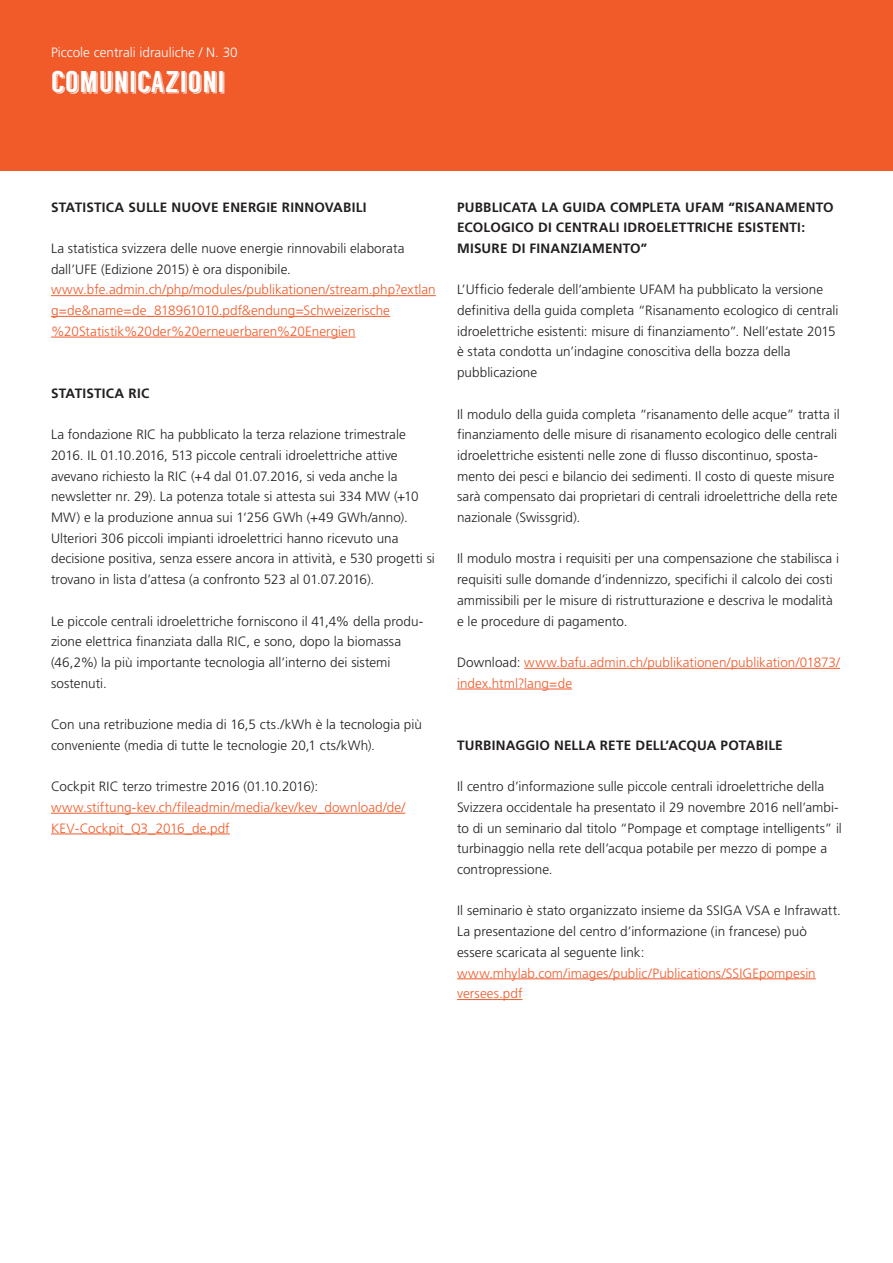
<style>
.page{position:relative;width:893px;height:1263px;background:#fff}
.page>*{position:absolute;margin:0;border:0;box-sizing:border-box;transform-origin:0 0}
.Merkblattzwischentit{font:30px "Langdon";color:#fff}
.Fliesstext{font:300 13.5px/20.7px "Frutiger LT Std";letter-spacing:.005em;color:#231f20}
.Fliesstext-2{font:300 13.5px/20.7px "Frutiger LT Std";letter-spacing:.005em;color:#f15b2a}
.Paragraphentitel{font:700 13.5px/20.7px "Frutiger LT Std";letter-spacing:.015em;color:#231f20}
.Zielpublikum{font:300 13.5px "Frutiger LT Std";color:#fff}
.s1{color:#231f20}
</style>
<div class="page">
<div style="left:0;top:0;width:893px;height:170px;background:#f15b2a"></div>
<hr style="left:51px;top:295px;width:385px;height:1px;background:#f15b2a">
<hr style="left:51px;top:316px;width:339px;height:1px;background:#f15b2a">
<hr style="left:51px;top:337px;width:305px;height:1px;background:#f15b2a">
<hr style="left:51px;top:813px;width:354px;height:1px;background:#f15b2a">
<hr style="left:51px;top:833px;width:179px;height:1px;background:#f15b2a">
<hr style="left:524px;top:668px;width:316px;height:1px;background:#f15b2a">
<hr style="left:457px;top:689px;width:115px;height:1px;background:#f15b2a">
<hr style="left:457px;top:978px;width:359px;height:1px;background:#f15b2a">
<hr style="left:457px;top:999px;width:65px;height:1px;background:#f15b2a">
<p class="Zielpublikum" style="left:51px;top:45px;width:188px">Piccole centrali idrauliche / N. 30</p>
<p class="Merkblattzwischentit" style="left:51px;top:66px;width:176px">COMUNICAZIONI</p>
<p class="Paragraphentitel" style="left:51px;top:197px;width:317px">STATISTICA SULLE NUOVE ENERGIE RINNOVABILI</p>
<p class="Fliesstext" style="left:51px;top:238px;width:355px">La statistica svizzera delle nuove energie rinnovabili elaborata dall’UFE (Edizione 2015) è ora disponibile.</p>
<p class="Fliesstext-2" style="left:51px;top:279px;width:386px">www.bfe.admin.ch/php/modules/publikationen/stream.php?extlan g=de&amp;name=de_818961010.pdf&amp;endung=Schweizerische %20Statistik%20der%20erneuerbaren%20Energien</p>
<p class="Paragraphentitel" style="left:51px;top:383px;width:100px">STATISTICA RIC</p>
<p class="Fliesstext" style="left:51px;top:424px;width:385px">La fondazione RIC ha pubblicato la terza relazione trimestrale 2016. IL 01.10.2016, 513 piccole centrali idroelettriche attive avevano richiesto la RIC (+4 dal 01.07.2016, si veda anche la newsletter nr. 29). La potenza totale si attesta sui 334 MW (+10<br>MW) e la produzione annua sui 1‘256 GWh (+49 GWh/anno).<br>Ulteriori 306 piccoli impianti idroelettrici hanno ricevuto una decisione positiva, senza essere ancora in attività, e 530 progetti si trovano in lista d’attesa (a confronto 523 al 01.07.2016).</p>
<p class="Fliesstext" style="left:51px;top:611px;width:374px">Le piccole centrali idroelettriche forniscono il 41,4% della produ&shy;zione elettrica finanziata dalla RIC, e sono, dopo la biomassa (46,2%) la più importante tecnologia all’interno dei sistemi sostenuti.</p>
<p class="Fliesstext" style="left:51px;top:714px;width:372px">Con una retribuzione media di 16,5 cts./kWh è la tecnologia più conveniente (media di tutte le tecnologie 20,1 cts/kWh).</p>
<p class="Fliesstext-2" style="left:51px;top:776px;width:356px"><span class="s1">Cockpit RIC terzo trimestre 2016 (01.10.2016): </span>www.stiftung-kev.ch/fileadmin/media/kev/kev_download/de/<br>KEV-Cockpit_Q3_2016_de.pdf</p>
<p class="Paragraphentitel" style="left:457px;top:197px;width:378px">PUBBLICATA LA GUIDA COMPLETA UFAM “RISANAMENTO<br>ECOLOGICO DI CENTRALI IDROELETTRICHE ESISTENTI:<br>MISURE DI FINANZIAMENTO”</p>
<p class="Fliesstext" style="left:457px;top:279px;width:383px">L’Ufficio federale dell’ambiente UFAM ha pubblicato la versione definitiva della guida completa “Risanamento ecologico di centrali idroelettriche esistenti: misure di finanziamento”. Nell’estate 2015 è stata condotta un’indagine conoscitiva della bozza della pubblicazione</p>
<p class="Fliesstext" style="left:457px;top:404px;width:384px">Il modulo della guida completa “risanamento delle acque” tratta il finanziamento delle misure di risanamento ecologico delle centrali idroelettriche esistenti nelle zone di flusso discontinuo, sposta&shy;mento dei pesci e bilancio dei sedimenti. Il costo di queste misure sarà compensato dai proprietari di centrali idroelettriche della rete nazionale (Swissgrid).</p>
<p class="Fliesstext" style="left:457px;top:549px;width:383px">Il modulo mostra i requisiti per una compensazione che stabilisca i requisiti sulle domande d’indennizzo, specifichi il calcolo dei costi ammissibili per le misure di ristrutturazione e descriva le modalità e le procedure di pagamento.</p>
<p class="Fliesstext-2" style="left:457px;top:652px;width:384px"><span class="s1">Download:</span> www.bafu.admin.ch/publikationen/publikation/01873/ index.html?lang=de</p>
<p class="Paragraphentitel" style="left:457px;top:735px;width:327px">TURBINAGGIO NELLA RETE DELL’ACQUA POTABILE</p>
<p class="Fliesstext" style="left:457px;top:776px;width:386px">Il centro d’informazione sulle piccole centrali idroelettriche della Svizzera occidentale ha presentato il 29 novembre 2016 nell’ambi&shy;to di un seminario dal titolo “Pompage et comptage intelligents” il turbinaggio nella rete dell’acqua potabile per mezzo di pompe a contropressione.</p>
<p class="Fliesstext" style="left:457px;top:900px;width:385px">Il seminario è stato organizzato insieme da SSIGA VSA e Infrawatt.<br>La presentazione del centro d’informazione (in francese) può essere scaricata al seguente link:</p>
<p class="Fliesstext-2" style="left:457px;top:963px;width:360px">www.mhylab.com/images/public/Publications/SSIGEpompesin versees.pdf</p>
</div>
